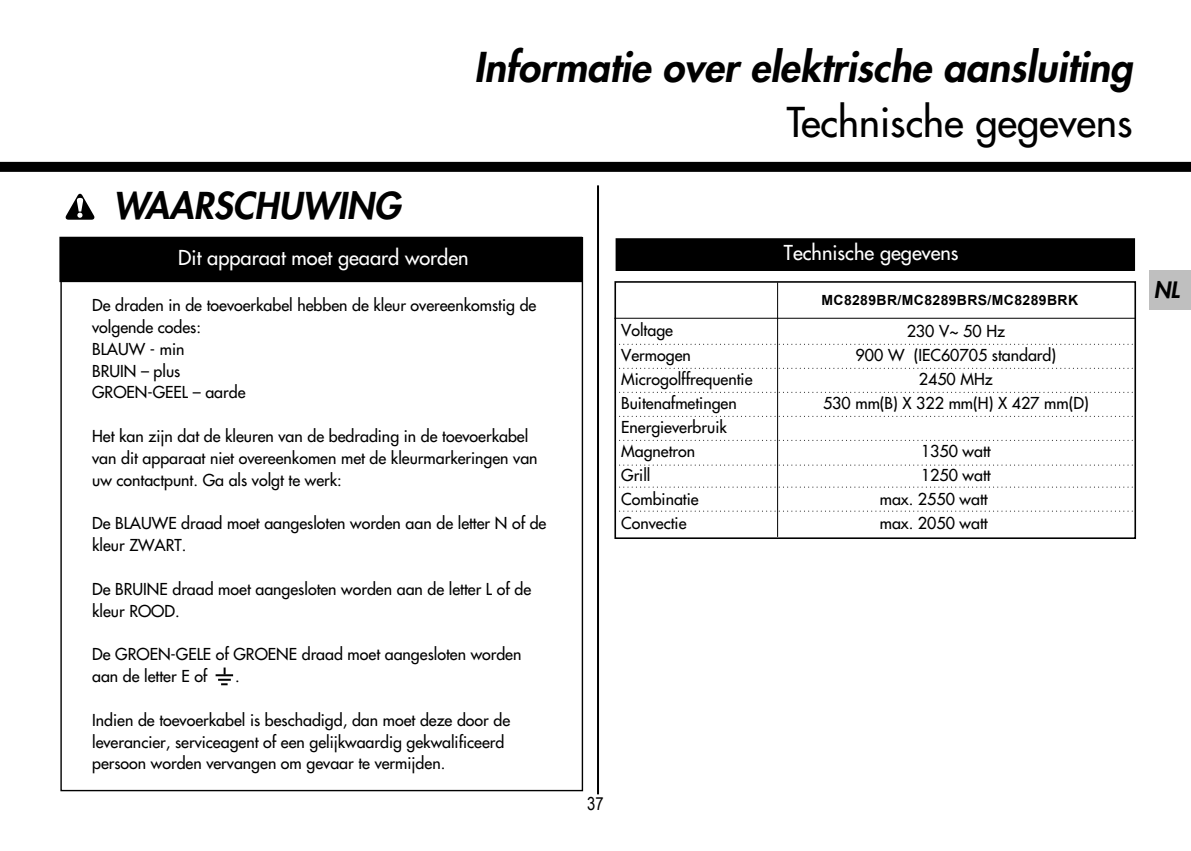
<style>
.page{position:relative;width:1191px;height:851px;background:#fff}
.page>*{position:absolute;margin:0;border:0;box-sizing:border-box;transform-origin:0 0}
.t1{font:italic 800 40px "Futura";color:#000}
.t2{font:40px "Futura";color:#000}
.t3{font:italic 800 36px "Futura";color:#000}
.t4{font:italic 800 22px "Futura";color:#000}
.t5{font:20px "Futura";color:#fff}
.t6{font:18px "Arial Narrow";color:#000}
.t7{font:16px/24px "Futura";color:#000}
.t8{font:700 14px "Arial";letter-spacing:.025em;color:#000}
</style>
<div class="page">
<div style="left:616px;top:239px;width:518px;height:31px;background:#000"></div>
<div style="left:615px;top:238px;width:520px;height:33px;border:2px solid #000"></div>
<hr style="left:597px;top:185px;width:2px;height:609px;background:#000">
<div style="left:736px;top:240px;width:270px;height:30px;background:#000"></div>
<div style="left:60px;top:237px;width:521px;height:44px;background:#000"></div>
<div style="left:59px;top:237px;width:523px;height:45px;border:2px solid #000"></div>
<div style="left:614px;top:281px;width:522px;height:258px;border:2px solid #000"></div>
<hr style="left:614px;top:318px;width:521px;height:1px;background:#000">
<svg style="left:615px;top:344px;width:520px;height:1px"></svg>
<svg style="left:615px;top:368px;width:520px;height:1px"></svg>
<svg style="left:615px;top:392px;width:520px;height:1px"></svg>
<svg style="left:615px;top:416px;width:520px;height:1px"></svg>
<svg style="left:615px;top:440px;width:520px;height:1px"></svg>
<svg style="left:615px;top:458px;width:520px;height:18px"></svg>
<svg style="left:615px;top:486px;width:520px;height:1px"></svg>
<svg style="left:615px;top:510px;width:520px;height:1px"></svg>
<hr style="left:777px;top:282px;width:1px;height:254px;background:#000">
<svg style="left:215px;top:667px;width:18px;height:18px"></svg>
<svg style="left:65px;top:193px;width:30px;height:27px"></svg>
<div style="left:0;top:162px;width:1190px;height:10px;background:#000"></div>
<div style="left:1148px;top:270px;width:42px;height:39px;background:#bfbfbf"></div>
<h1 class="t1" style="left:474px;top:48px;width:660px">Informatie over elektrische aansluiting</h1>
<h1 class="t2" style="left:787px;top:102px;width:347px">Technische gegevens</h1>
<h2 class="t3" style="left:113px;top:188px;width:289px">WAARSCHUWING</h2>
<p class="t5" style="left:178px;top:247px;width:292px">Dit apparaat moet geaard worden</p>
<p class="t5" style="left:784px;top:242px;width:176px">Technische gegevens</p>
<p class="t7" style="left:92px;top:295px;width:446px;line-height:21.8px">De draden in de toevoerkabel hebben de kleur overeenkomstig de volgende codes:<br>BLAUW - min<br>BRUIN – plus<br>GROEN-GEEL – aarde</p>
<p class="t7" style="left:92px;top:426px;width:447px;line-height:21.8px">Het kan zijn dat de kleuren van de bedrading in de toevoerkabel van dit apparaat niet overeenkomen met de kleurmarkeringen van uw contactpunt. Ga als volgt te werk:</p>
<p class="t7" style="left:92px;top:513px;width:456px;line-height:21.8px">De BLAUWE draad moet aangesloten worden aan de letter N of de kleur ZWART.</p>
<p class="t7" style="left:92px;top:579px;width:440px;line-height:21.8px">De BRUINE draad moet aangesloten worden aan de letter L of de kleur ROOD.</p>
<p class="t7" style="left:92px;top:644px;width:431px;line-height:21.8px">De GROEN-GELE of GROENE draad moet aangesloten worden aan de letter E of</p>
<p class="t7" style="left:235px;top:665px;width:6px">.</p>
<p class="t7" style="left:92px;top:709px;width:419px;line-height:21.8px">Indien de toevoerkabel is beschadigd, dan moet deze door de leverancier, serviceagent of een gelijkwaardig gekwalificeerd persoon worden vervangen om gevaar te vermijden.</p>
<p class="t8" style="left:821px;top:291px;width:258px">MC8289BR/MC8289BRS/MC8289BRK</p>
<p class="t7" style="left:621px;top:319px;width:133px">Voltage<br>Vermogen<br>Microgolffrequentie<br>Buitenafmetingen<br>Energieverbruik<br>Magnetron<br>Grill<br>Combinatie<br>Convectie</p>
<p class="t7" style="left:823px;top:320px;width:267px;text-align:center">230 V~ 50 Hz<br>900 W (IEC60705 standard)<br>2450 MHz<br>530 mm(B) X 322 mm(H) X 427 mm(D)</p>
<p class="t7" style="left:879px;top:440px;width:112px;text-align:right">1350 watt<br>1250 watt<br>max. 2550 watt max. 2050 watt</p>
<p class="t6" style="left:587px;top:790px;width:18px">37</p>
<h3 class="t4" style="left:1153px;top:276px;width:27px">NL</h3>
</div>
